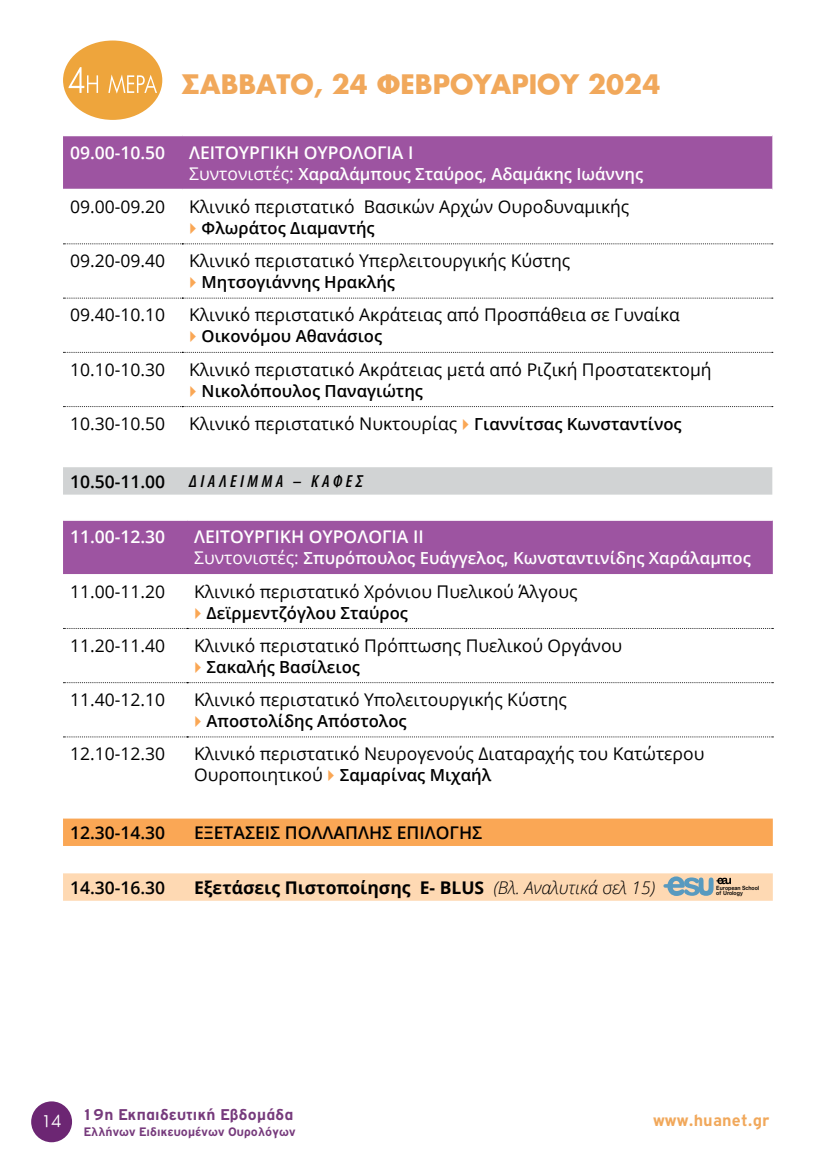
<style>
.page{position:relative;width:819px;height:1166px;background:#fff}
.page>*{position:absolute;margin:0;border:0;box-sizing:border-box;transform-origin:0 0}
.t1{font:700 26.25px "PF Futura Neu";color:#f1a85b}
.Βασικό1{font:17.5px "Open Sans";color:#000}
.Βασικό1-2{font:600 17.5px "Open Sans";color:#fff}
.Βασικό1-3{font:600 17.5px "Open Sans";color:#000}
.Βασικό1-4{font:700 17.5px "Open Sans";color:#000}
.Βασικό1-5{font:italic 600 condensed 17.5px "Myriad Pro";letter-spacing:.2em;color:#000}
.t2{font:700 17.5px "PF Highway Gothic";letter-spacing:.01em;color:#f1a85b}
.t3{font:700 16.8px "PF Highway Gothic";letter-spacing:.02em;color:#763a7c}
.Βασικό1-6{font:600 16.62px "Open Sans";color:#000}
.Βασικό1-7{font:600 16.62px "Open Sans";color:#fff}
.t4{font:700 13.12px "PF Highway Gothic";letter-spacing:.01em;color:#763a7c}
.t5{font:5.77px/5.8px "Arial Rounded MT Bold";color:#000;scale:.9 1}
.s1{font-weight:400;font-size:17.5px}
.s2{font-weight:600;font-size:16.62px}
.s3{font-weight:300;font-style:italic}
</style>
<div class="page">
<hr style="left:818px;top:0;width:1px;height:1166px;background:#636466">
<div style="left:31px;top:1101px;width:41px;height:41px;background:#6c2673;border-radius:50%"></div>
<div style="left:63px;top:136px;width:709px;height:53px;background:#9d54a1"></div>
<svg style="left:182px;top:244px;width:590px;height:164px"></svg>
<svg style="left:63px;top:467px;width:709px;height:28px;background:#d1d3d4"></svg>
<svg style="left:63px;top:243px;width:709px;height:1px"></svg>
<svg style="left:63px;top:298px;width:709px;height:1px"></svg>
<svg style="left:63px;top:352px;width:709px;height:1px"></svg>
<svg style="left:63px;top:406px;width:709px;height:1px"></svg>
<div style="left:63px;top:521px;width:709px;height:53px;background:#9d54a1"></div>
<div style="left:63px;top:818px;width:709px;height:28px;background:#faa755"></div>
<div style="left:63px;top:41px;width:99px;height:79px;background:#eea53c;border-radius:50%"></div>
<svg style="left:69px;top:67px;width:88px;height:27px"></svg>
<svg style="left:63px;top:873px;width:709px;height:28px;background:#f8d7b4"></svg>
<svg style="left:190px;top:277px;width:6px;height:11px"></svg>
<svg style="left:190px;top:331px;width:6px;height:11px"></svg>
<svg style="left:190px;top:385px;width:6px;height:12px"></svg>
<svg style="left:63px;top:574px;width:710px;height:164px"></svg>
<p class="t1" style="left:181px;top:66px;width:480px">ΣΆΒΒΑΤΟ, 24 ΦΕΒΡΟΥΑΡΊΟΥ 2024</p>
<p class="Βασικό1-2" style="left:70px;top:140px;width:97px">09.00-10.50</p>
<p class="Βασικό1-2" style="left:189px;top:140px;width:226px">ΛΕΙΤΟΥΡΓΙΚΗ ΟΥΡΟΛΟΓΙΑ Ι</p>
<p class="Βασικό1-7" style="left:189px;top:162px;width:455px"><span class="s1">Συντονιστές:</span> Χαραλάμπους Σταύρος, Αδαμάκης Ιωάννης</p>
<p class="Βασικό1" style="left:70px;top:195px;width:97px">09.00-09.20</p>
<p class="Βασικό1" style="left:189px;top:195px;width:441px">Κλινικό περιστατικό Βασικών Αρχών Ουροδυναμικής</p>
<p class="Βασικό1-6" style="left:202px;top:216px;width:175px">Φλωράτος Διαμαντής</p>
<p class="Βασικό1" style="left:70px;top:249px;width:97px">09.20-09.40</p>
<p class="Βασικό1" style="left:189px;top:249px;width:382px">Κλινικό περιστατικό Υπερλειτουργικής Kύστης</p>
<p class="Βασικό1-6" style="left:202px;top:271px;width:195px">Μητσογιάννης Ηρακλής</p>
<p class="Βασικό1" style="left:70px;top:303px;width:97px">09.40-10.10</p>
<p class="Βασικό1" style="left:189px;top:303px;width:492px">Κλινικό περιστατικό Ακράτειας από Προσπάθεια σε Γυναίκα</p>
<p class="Βασικό1-6" style="left:202px;top:325px;width:182px">Οικονόμου Αθανάσιος</p>
<p class="Βασικό1" style="left:70px;top:357px;width:97px">10.10-10.30</p>
<p class="Βασικό1" style="left:189px;top:357px;width:524px">Κλινικό περιστατικό Ακράτειας μετά από Ριζική Προστατεκτομή</p>
<p class="Βασικό1-6" style="left:202px;top:379px;width:223px">Νικολόπουλος Παναγιώτης</p>
<p class="Βασικό1" style="left:70px;top:411px;width:97px">10.30-10.50</p>
<p class="Βασικό1" style="left:189px;top:411px;width:494px">Κλινικό περιστατικό Νυκτουρίας <span class="s2">Γιαννίτσας Κωνσταντίνος</span></p>
<p class="Βασικό1-3" style="left:70px;top:469px;width:97px">10.50-11.00</p>
<p class="Βασικό1-5" style="left:189px;top:472px;width:175px">ΔΙΆΛΕΙΜΜΑ – ΚΑΦΈΣ</p>
<p class="Βασικό1-2" style="left:70px;top:525px;width:97px">11.00-12.30</p>
<p class="Βασικό1-2" style="left:194px;top:525px;width:231px">ΛΕΙΤΟΥΡΓΙΚΗ ΟΥΡΟΛΟΓΙΑ ΙΙ</p>
<p class="Βασικό1-7" style="left:194px;top:547px;width:558px"><span class="s1">Συντονιστές:</span> Σπυρόπουλος Ευάγγελος, Κωνσταντινίδης Χαράλαμπος</p>
<p class="Βασικό1" style="left:70px;top:579px;width:97px">11.00-11.20</p>
<p class="Βασικό1" style="left:194px;top:579px;width:385px">Κλινικό περιστατικό Χρόνιου Πυελικού Άλγους</p>
<p class="Βασικό1-6" style="left:206px;top:601px;width:203px">Δεϊρμεντζόγλου Σταύρος</p>
<p class="Βασικό1" style="left:70px;top:633px;width:97px">11.20-11.40</p>
<p class="Βασικό1" style="left:194px;top:633px;width:429px">Κλινικό περιστατικό Πρόπτωσης Πυελικού Οργάνου</p>
<p class="Βασικό1-6" style="left:206px;top:655px;width:155px">Σακαλής Βασίλειος</p>
<p class="Βασικό1" style="left:70px;top:688px;width:97px">11.40-12.10</p>
<p class="Βασικό1" style="left:194px;top:688px;width:374px">Κλινικό περιστατικό Υπολειτουργικής Κύστης</p>
<p class="Βασικό1-6" style="left:206px;top:709px;width:202px">Αποστολίδης Απόστολος</p>
<p class="Βασικό1" style="left:70px;top:742px;width:97px">12.10-12.30</p>
<p class="Βασικό1" style="left:194px;top:742px;width:512px">Κλινικό περιστατικό Νευρογενούς Διαταραχής του Κατώτερου</p>
<p class="Βασικό1-6" style="left:194px;top:764px;width:299px"><span class="s1">Ουροποιητικού</span> Σαμαρίνας Μιχαήλ</p>
<p class="Βασικό1-3" style="left:70px;top:820px;width:97px">12.30-14.30</p>
<p class="Βασικό1-3" style="left:194px;top:820px;width:290px">ΕΞΕΤΆΣΕΙΣ ΠΟΛΛΑΠΛΉ Σ ΕΠΙΛΟΓΉ Σ</p>
<p class="Βασικό1-3" style="left:70px;top:875px;width:97px">14.30-16.30</p>
<p class="Βασικό1-4" style="left:194px;top:875px;width:462px">Εξετάσεις Πιστοποίησης Ε- BLUS <span class="s3">(Βλ. Αναλυτικά σελ 15)</span></p>
<p class="t5" style="left:716px;top:884px;width:49px">European School of Urology</p>
<p class="t3" style="left:42px;top:1106px;width:253px"><sub>14</sub> 19η Εκπαιδευτική Εβδομάδα</p>
<p class="t4" style="left:84px;top:1125px;width:213px">Ελλήνων Ειδικευομένων Ουρολόγων</p>
<p class="t2" style="left:653px;top:1111px;width:118px">www.huanet.gr</p>
</div>
